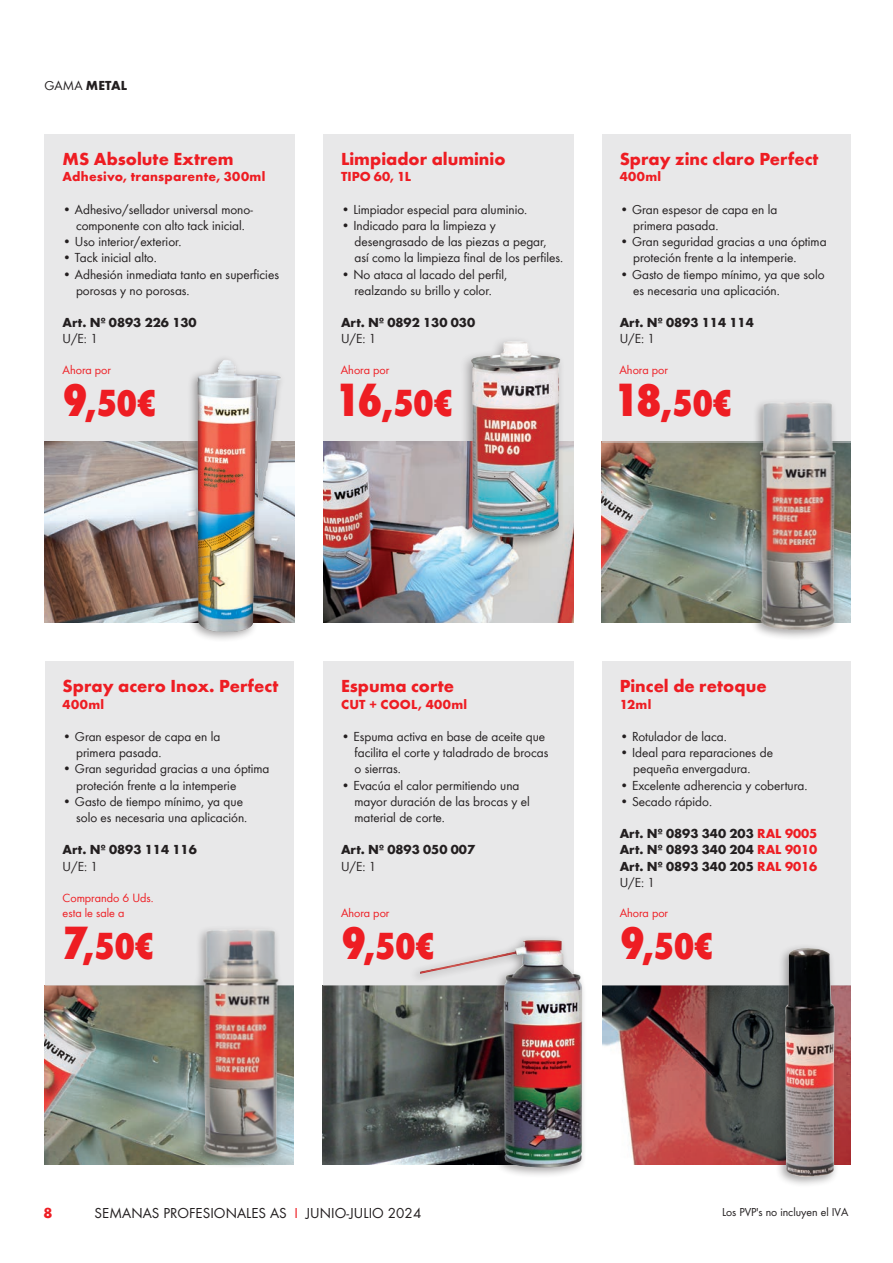
<style>
.page{position:relative;width:893px;height:1263px;background:#fff}
.page>*{position:absolute;margin:0;border:0;box-sizing:border-box;transform-origin:0 0}
.t1{font:800 condensed 39px "Wuerth";letter-spacing:-.015em;color:#ee1d23}
.t2{font:700 18px "Wuerth";color:#ee1d23}
.t3{font:15px "Wuerth Global";letter-spacing:.005em;color:#231f20}
.t4{font:700 15px "Wuerth Global";color:#ee1d23}
.t5{font:13.5px/16.2px "Wuerth";color:#231f20}
.t6{font:700 13.5px/16.2px "Wuerth";color:#231f20;text-align:justify}
.t7{font:700 13.5px "Wuerth";letter-spacing:.02em;color:#ee1d23}
.t8{font:12.3px/15px "Wuerth";color:#ee1d23}
.t9{font:12px "Wuerth Global";color:#231f20}
.s1{font-weight:400}
.s2{font-size:48.15px}
.s3{color:#ee1d23}
</style>
<div class="page">
<img style="left:45px;top:985px;width:248px;height:180px">
<img style="left:602px;top:442px;width:248px;height:180px">
<img style="left:602px;top:986px;width:248px;height:179px">
<img style="left:322px;top:985px;width:87px;height:180px">
<div style="left:602px;top:661px;width:248px;height:325px;background:#e8e8e9"></div>
<div style="left:602px;top:134px;width:248px;height:308px;background:#e8e8e9"></div>
<div style="left:323px;top:134px;width:250px;height:308px;background:#e8e8e9"></div>
<div style="left:45px;top:134px;width:250px;height:308px;background:#e8e8e9"></div>
<div style="left:323px;top:661px;width:250px;height:325px;background:#e8e8e9"></div>
<img style="left:45px;top:442px;width:250px;height:180px">
<div style="left:186px;top:355px;width:99px;height:288px;background:#231f20;opacity:.4"></div>
<img style="left:197px;top:360px;width:84px;height:272px">
<img style="left:323px;top:442px;width:250px;height:180px">
<div style="left:459px;top:336px;width:106px;height:214px;background:#231f20;opacity:.4"></div>
<img style="left:467px;top:336px;width:101px;height:211px">
<div style="left:750px;top:397px;width:91px;height:244px;background:#231f20;opacity:.4"></div>
<img style="left:753px;top:397px;width:91px;height:240px">
<div style="left:45px;top:661px;width:248px;height:324px;background:#e8e8e9"></div>
<div style="left:193px;top:925px;width:91px;height:243px;background:#231f20;opacity:.4"></div>
<img style="left:196px;top:925px;width:91px;height:239px">
<div style="left:409px;top:934px;width:178px;height:245px;background:#231f20;opacity:.4"></div>
<img style="left:420px;top:940px;width:162px;height:227px">
<div style="left:774px;top:943px;width:66px;height:245px;background:#231f20;opacity:.4"></div>
<img style="left:784px;top:948px;width:51px;height:230px">
<p class="t6" style="left:45px;top:77px;width:84px"><span class="s1">GAMA</span> METAL</p>
<h2 class="t2" style="left:63px;top:146px;width:173px">MS Absolute Extrem</h2>
<p class="t7" style="left:63px;top:167px;width:204px">Adhesivo, transparente, 300ml</p>
<p class="t5" style="left:63px;top:200px;width:192px;text-align:center">• Adhesivo/sellador universal mono&shy;componente con alto tack inicial.</p>
<p class="t5" style="left:63px;top:233px;width:120px">• Uso interior/exterior.</p>
<p class="t5" style="left:63px;top:249px;width:96px">• Tack inicial alto.</p>
<p class="t5" style="left:76px;top:265px;width:205px;text-indent:-14px">• Adhesión inmediata tanto en superficies porosas y no porosas.</p>
<p class="t6" style="left:63px;top:313px;width:136px">Art. Nº 0893 226 130</p>
<p class="t5" style="left:63px;top:330px;width:37px">U/E: 1</p>
<p class="t8" style="left:63px;top:361px;width:50px">Ahora por</p>
<h1 class="t1" style="left:63px;top:375px;width:95px"><span class="s2">9</span>,50€</h1>
<h2 class="t2" style="left:341px;top:146px;width:166px">Limpiador aluminio</h2>
<p class="t7" style="left:341px;top:167px;width:72px">TIPO 60, 1L</p>
<p class="t5" style="left:341px;top:200px;width:188px">• Limpiador especial para aluminio.</p>
<p class="t5" style="left:354px;top:217px;width:210px;text-indent:-14px">• Indicado para la limpieza y desengrasado de las piezas a pegar, así como la limpieza final de los perfiles.</p>
<p class="t5" style="left:341px;top:265px;width:168px;text-align:center">• No ataca al lacado del perfil, realzando su brillo y color.</p>
<p class="t6" style="left:341px;top:313px;width:136px">Art. Nº 0892 130 030</p>
<p class="t5" style="left:341px;top:330px;width:37px">U/E: 1</p>
<p class="t8" style="left:341px;top:361px;width:50px">Ahora por</p>
<h1 class="t1" style="left:335px;top:375px;width:119px"><span class="s2">16</span>,50€</h1>
<h2 class="t2" style="left:620px;top:146px;width:200px">Spray zinc claro Perfect</h2>
<p class="t7" style="left:620px;top:167px;width:43px">400ml</p>
<p class="t5" style="left:633px;top:200px;width:146px;text-indent:-14px">• Gran espesor de capa en la primera pasada.</p>
<p class="t5" style="left:633px;top:233px;width:195px;text-indent:-14px">• Gran seguridad gracias a una óptima proteción frente a la intemperie.</p>
<p class="t5" style="left:633px;top:265px;width:193px;text-indent:-14px">• Gasto de tiempo mínimo, ya que solo es necesaria una aplicación.</p>
<p class="t6" style="left:620px;top:313px;width:136px">Art. Nº 0893 114 114</p>
<p class="t5" style="left:620px;top:330px;width:37px">U/E: 1</p>
<p class="t8" style="left:619px;top:361px;width:50px">Ahora por</p>
<h1 class="t1" style="left:613px;top:375px;width:120px"><span class="s2">18</span>,50€</h1>
<h2 class="t2" style="left:63px;top:673px;width:217px">Spray acero Inox. Perfect</h2>
<p class="t7" style="left:63px;top:694px;width:43px">400ml</p>
<p class="t5" style="left:76px;top:728px;width:146px;text-indent:-14px">• Gran espesor de capa en la primera pasada.</p>
<p class="t5" style="left:76px;top:760px;width:195px;text-indent:-14px">• Gran seguridad gracias a una óptima proteción frente a la intemperie</p>
<p class="t5" style="left:76px;top:793px;width:173px;text-indent:-14px">• Gasto de tiempo mínimo, ya que solo es necesaria una aplicación.</p>
<p class="t6" style="left:63px;top:841px;width:136px">Art. Nº 0893 114 116</p>
<p class="t5" style="left:63px;top:857px;width:37px">U/E: 1</p>
<p class="t8" style="left:63px;top:890px;width:93px">Comprando 6 Uds. esta le sale a</p>
<h1 class="t1" style="left:63px;top:918px;width:92px"><span class="s2">7</span>,50€</h1>
<h2 class="t2" style="left:341px;top:673px;width:115px">Espuma corte</h2>
<p class="t7" style="left:341px;top:694px;width:128px">CUT + COOL, 400ml</p>
<p class="t5" style="left:354px;top:728px;width:195px;text-indent:-14px">• Espuma activa en base de aceite que facilita el corte y taladrado de brocas o sierras.</p>
<p class="t5" style="left:354px;top:776px;width:177px;text-indent:-14px">• Evacúa el calor permitiendo una mayor duración de las brocas y el material de corte.</p>
<p class="t6" style="left:341px;top:841px;width:136px">Art. Nº 0893 050 007</p>
<p class="t5" style="left:341px;top:857px;width:37px">U/E: 1</p>
<p class="t8" style="left:341px;top:905px;width:50px">Ahora por</p>
<h1 class="t1" style="left:341px;top:918px;width:95px"><span class="s2">9</span>,50€</h1>
<h2 class="t2" style="left:620px;top:673px;width:148px">Pincel de retoque</h2>
<p class="t7" style="left:620px;top:694px;width:33px">12ml</p>
<p class="t5" style="left:620px;top:728px;width:109px">• Rotulador de laca.</p>
<p class="t5" style="left:633px;top:744px;width:141px;text-indent:-14px">• Ideal para reparaciones de pequeña envergadura.</p>
<p class="t5" style="left:620px;top:776px;width:189px">• Excelente adherencia y cobertura.</p>
<p class="t5" style="left:620px;top:793px;width:94px">• Secado rápido.</p>
<p class="t6" style="left:620px;top:825px;width:199px">Art. Nº 0893 340 203 <span class="s3">RAL 9005<br></span>Art. Nº 0893 340 204 <span class="s3">RAL 9010<br></span>Art. Nº 0893 340 205 <span class="s3">RAL 9016<br></span><span class="s1">U/E: 1</span></p>
<p class="t8" style="left:620px;top:905px;width:50px">Ahora por</p>
<h1 class="t1" style="left:620px;top:918px;width:95px"><span class="s2">9</span>,50€</h1>
<p class="t4" style="left:44px;top:1204px;width:10px">8</p>
<p class="t3" style="left:95px;top:1204px;width:328px">SEMANAS PROFESIONALES AS <span class="s3">I</span> JUNIO-JULIO 2024</p>
<p class="t9" style="left:722px;top:1205px;width:128px">Los PVP's no incluyen el IVA</p>
</div>
